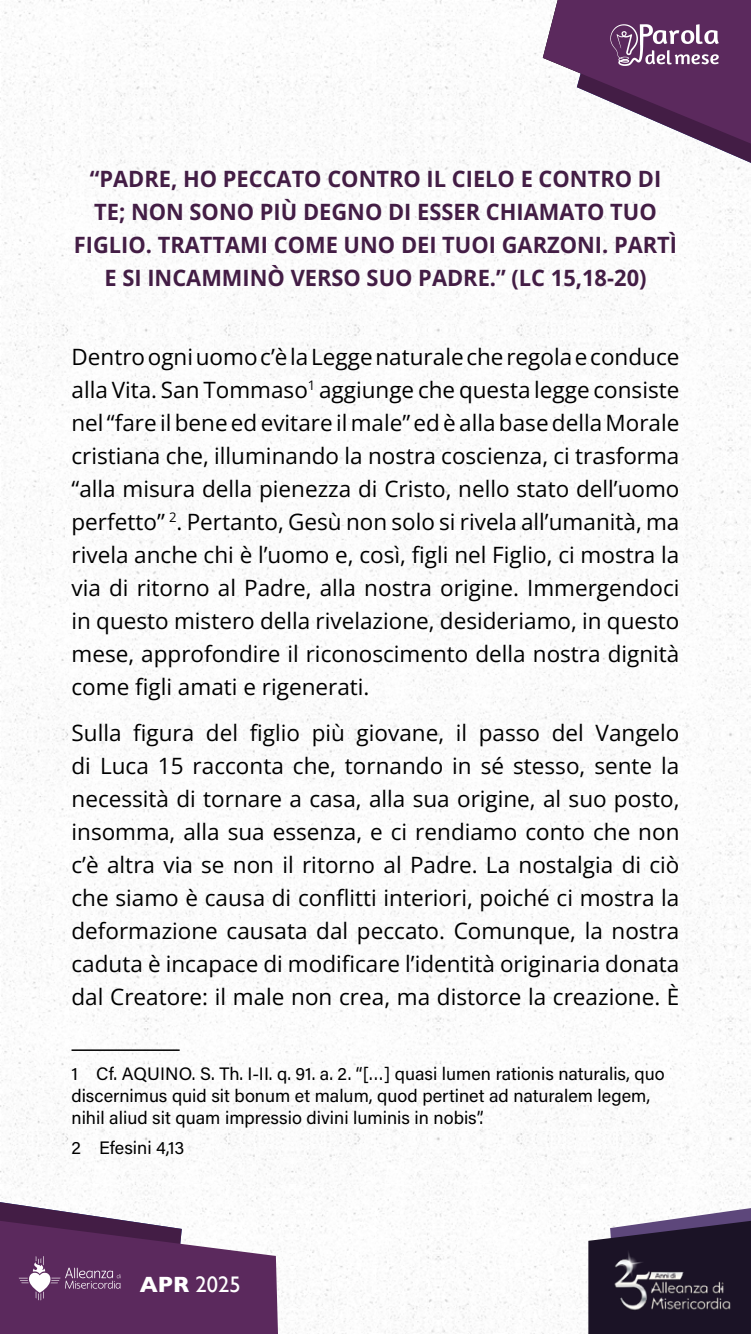
<style>
.page{position:relative;width:751px;height:1334px;background:#fff}
.page>*{position:absolute;margin:0;border:0;box-sizing:border-box;transform-origin:0 0}
.t1{font:22.5px/33px "Open Sans";color:#000;text-align:justify}
.t2{font:700 22.5px/33px "Open Sans";color:#431d45;text-align:center}
.t3{font:22.5px "Gill Sans";color:#fff}
.t4{font:18px/21.6px "Acumin Pro";color:#000}
.s1{font-weight:700}
</style>
<div class="page">
<img style="left:0;top:0;width:750px;height:1333px">
<svg style="left:588px;top:1208px;width:162px;height:125px"></svg>
<svg style="left:0;top:1202px;width:278px;height:131px"></svg>
<img style="left:609px;top:1250px;width:124px;height:62px">
<svg style="left:542px;top:0;width:208px;height:163px"></svg>
<hr style="left:71px;top:1049px;width:108px;height:1px;background:#000">
<p class="t2" style="left:74px;top:162px;width:604px">“PADRE, HO PECCATO CONTRO IL CIELO E CONTRO DI TE; NON SONO PIÙ DEGNO DI ESSER CHIAMATO TUO FIGLIO. TRATTAMI COME UNO DEI TUOI GARZONI. PARTÌ E SI INCAMMINÒ VERSO SUO PADRE.” (LC 15,18-20)</p>
<p class="t1" style="left:71px;top:339px;width:609px">Dentro ogni uomo c’è la Legge naturale che regola e conduce alla Vita. San Tommaso<sup>1</sup> aggiunge che questa legge consiste nel “fare il bene ed evitare il male” ed è alla base della Morale cristiana che, illuminando la nostra coscienza, ci trasforma “alla misura della pienezza di Cristo, nello stato dell’uomo perfetto” <sup>2</sup>. Pertanto, Gesù non solo si rivela all’umanità, ma rivela anche chi è l’uomo e, così, figli nel Figlio, ci mostra la via di ritorno al Padre, alla nostra origine. Immergendoci in questo mistero della rivelazione, desideriamo, in questo mese, approfondire il riconoscimento della nostra dignità come figli amati e rigenerati.</p>
<p class="t1" style="left:71px;top:715px;width:609px">Sulla figura del figlio più giovane, il passo del Vangelo di Luca 15 racconta che, tornando in sé stesso, sente la necessità di tornare a casa, alla sua origine, al suo posto, insomma, alla sua essenza, e ci rendiamo conto che non c’è altra via se non il ritorno al Padre. La nostalgia di ciò che siamo è causa di conflitti interiori, poiché ci mostra la deformazione causata dal peccato. Comunque, la nostra caduta è incapace di modificare l’identità originaria donata dal Creatore: il male non crea, ma distorce la creazione. È</p>
<p class="t4" style="left:71px;top:1062px;width:594px">1 Cf. AQUINO. S. Th. I-II. q. 91. a. 2. “[…] quasi lumen rationis naturalis, quo discernimus quid sit bonum et malum, quod pertinet ad naturalem legem, nihil aliud sit quam impressio divini luminis in nobis”.</p>
<p class="t4" style="left:71px;top:1135px;width:114px">2 Efesini 4,13</p>
<p class="t3" style="left:140px;top:1271px;width:102px"><span class="s1">APR</span> 2025</p>
</div>
